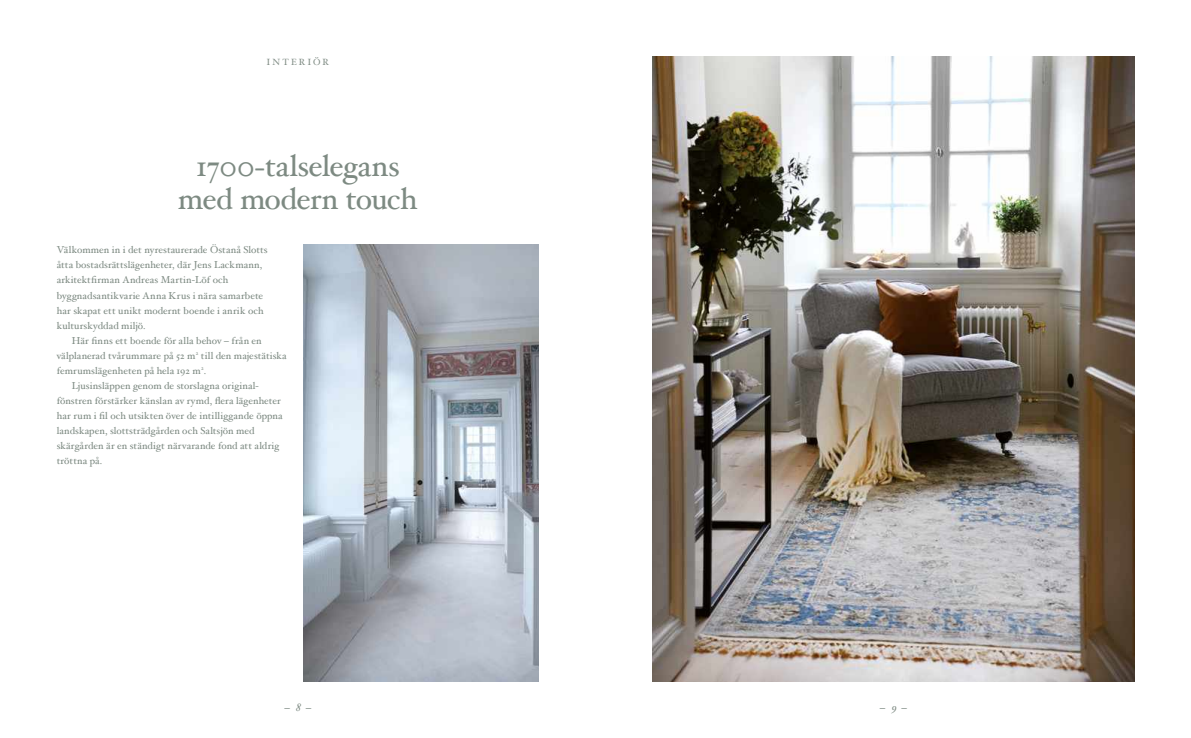
<style>
.page{position:relative;width:1191px;height:738px;background:#fff}
.page>*{position:absolute;margin:0;border:0;box-sizing:border-box;transform-origin:0 0}
.t1{font:30.7px/33px "Hoefler Text";letter-spacing:-.02em;color:#7d8a82;text-align:center}
.t2{font:10px/15px "Hoefler Text";letter-spacing:.005em;color:#7d8a82}
.t3{font:9px "Hoefler Text";letter-spacing:.235em;color:#7d8a82}
</style>
<div class="page">
<img style="left:652px;top:57px;width:482px;height:623px">
<img style="left:304px;top:244px;width:235px;height:436px">
<p class="t3" style="left:266px;top:57px;width:64px">INTERIÖR</p>
<h1 class="t1" style="left:178px;top:149px;width:241px">1700-talselegans med modern touch</h1>
<p class="t2" style="left:57px;top:242px;width:212px">Välkommen in i det nyrestaurerade Östanå Slotts åtta bostadsrättslägenheter, där Jens Lackmann, arkitektfirman Andreas Martin-Löf och byggnadsantikvarie Anna Krus i nära samarbete har skapat ett unikt modernt boende i anrik och kulturskyddad miljö.</p>
<p class="t2" style="left:72px;top:332px;width:191px">Här finns ett boende för alla behov – från en</p>
<p class="t2" style="left:57px;top:347px;width:231px">välplanerad tvårummare på 52 m<sup>2</sup> till den majestätiska</p>
<p class="t2" style="left:57px;top:362px;width:151px">femrumslägenheten på hela 192 m<sup>2</sup>.</p>
<p class="t2" style="left:72px;top:377px;width:188px">Ljusinsläppen genom de storslagna original-</p>
<p class="t2" style="left:57px;top:392px;width:226px">fönstren förstärker känslan av rymd, flera lägenheter</p>
<p class="t2" style="left:57px;top:407px;width:227px">har rum i fil och utsikten över de intilliggande öppna</p>
<p class="t2" style="left:57px;top:422px;width:199px">landskapen, slottsträdgården och Saltsjön med</p>
<p class="t2" style="left:57px;top:437px;width:224px">skärgården är en ständigt närvarande fond att aldrig</p>
<p class="t2" style="left:57px;top:452px;width:47px">tröttna på.</p>
</div>
